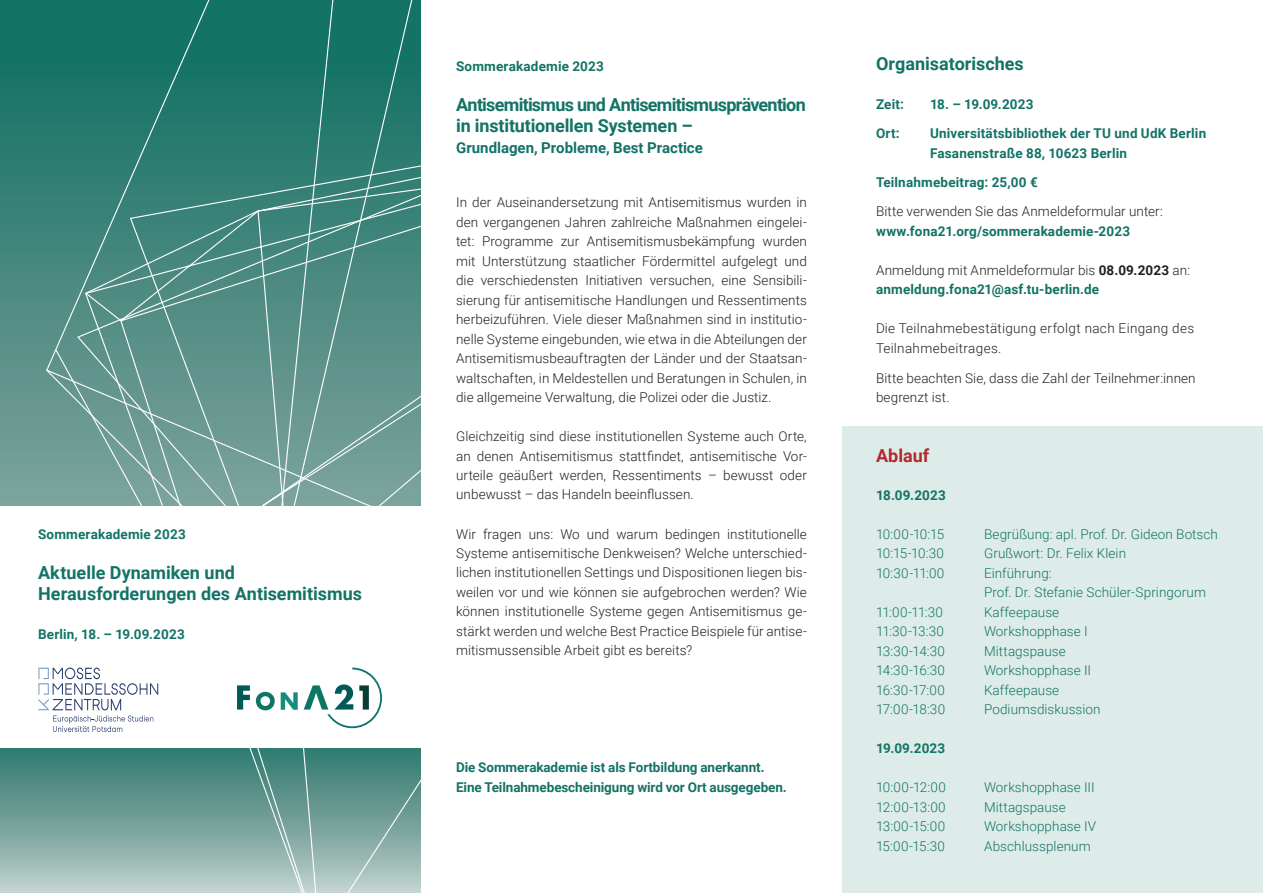
<style>
.page{position:relative;width:1263px;height:893px;background:#fff}
.page>*{position:absolute;margin:0;border:0;box-sizing:border-box;transform-origin:0 0}
.t1{font:700 18px/21px "Roboto";letter-spacing:-.005em;color:#137366}
.t2{font:700 18px/21px "Roboto";letter-spacing:-.035em;color:#137366}
.t3{font:700 18px "Roboto";color:#b3292f}
.t4{font:700 15px "Roboto";color:#137366}
.t5{font:300 13.5px/19.5px "Roboto";letter-spacing:.005em;color:#231f20;text-align:justify}
.t6{font:300 13.5px/19.5px "Roboto";letter-spacing:.005em;color:#137366}
.t7{font:700 13.5px/19.5px "Roboto";letter-spacing:.01em;color:#137366}
.t8{font:300 13.5px/19.5px "Roboto";letter-spacing:.025em;color:#231f20}
.s1{font-weight:700}
.s2{font-weight:700;color:#137366}
</style>
<div class="page">
<svg style="left:0;top:0;width:45px;height:506px;background:#43877d"></svg>
<img style="left:0;top:748px;width:76px;height:145px">
<svg style="left:84px;top:770px;width:337px;height:123px;background:#82a9a3"></svg>
<svg style="left:45px;top:0;width:376px;height:770px;background:#488a80"></svg>
<svg style="left:272px;top:0;width:149px;height:768px;background:#498b81"></svg>
<div style="left:0;top:506px;width:428px;height:241px;background:#fff"></div>
<div style="left:842px;top:426px;width:421px;height:467px;background:#ddece8"></div>
<svg style="left:38px;top:668px;width:120px;height:64px"></svg>
<svg style="left:237px;top:685px;width:13px;height:25px"></svg>
<svg style="left:256px;top:692px;width:19px;height:18px"></svg>
<svg style="left:281px;top:692px;width:17px;height:18px"></svg>
<svg style="left:304px;top:668px;width:78px;height:60px"></svg>
<p class="t7" style="left:38px;top:523px;width:149px">Sommerakademie 2023</p>
<h1 class="t1" style="left:38px;top:561px;width:325px">Aktuelle Dynamiken und<br>Herausforderungen des Antisemitismus</h1>
<p class="t7" style="left:38px;top:624px;width:148px">Berlin, 18. – 19.09.2023</p>
<p class="t7" style="left:456px;top:55px;width:149px">Sommerakademie 2023</p>
<h1 class="t2" style="left:456px;top:93px;width:351px">Antisemitismus und Antisemitismusprävention in institutionellen Systemen –</h1>
<p class="t4" style="left:456px;top:137px;width:248px">Grundlagen, Probleme, Best Practice</p>
<p class="t5" style="left:456px;top:192px;width:352px">In der Auseinandersetzung mit Antisemitismus wurden in den vergangenen Jahren zahlreiche Maßnahmen eingelei&shy;tet: Programme zur Antisemitismusbekämpfung wurden mit Unterstützung staatlicher Fördermittel aufgelegt und die verschiedensten Initiativen versuchen, eine Sensibili&shy;sierung für antisemitische Handlungen und Ressentiments herbeizuführen. Viele dieser Maßnahmen sind in institutio&shy;nelle Systeme eingebunden, wie etwa in die Abteilungen der Antisemitismusbeauftragten der Länder und der Staatsan&shy;waltschaften, in Meldestellen und Beratungen in Schulen, in die allgemeine Verwaltung, die Polizei oder die Justiz.</p>
<p class="t5" style="left:456px;top:426px;width:352px">Gleichzeitig sind diese institutionellen Systeme auch Orte, an denen Antisemitismus stattfindet, antisemitische Vor&shy;urteile geäußert werden, Ressentiments – bewusst oder unbewusst – das Handeln beeinflussen.</p>
<p class="t5" style="left:456px;top:523px;width:352px">Wir fragen uns: Wo und warum bedingen institutionelle Systeme antisemitische Denkweisen? Welche unterschied&shy;lichen institutionellen Settings und Dispositionen liegen bis&shy;weilen vor und wie können sie aufgebrochen werden? Wie können institutionelle Systeme gegen Antisemitismus ge&shy;stärkt werden und welche Best Practice Beispiele für antise&shy;mitismussensible Arbeit gibt es bereits?</p>
<p class="t7" style="left:456px;top:757px;width:332px">Die Sommerakademie ist als Fortbildung anerkannt.<br>Eine Teilnahmebescheinigung wird vor Ort ausgegeben.</p>
<h1 class="t1" style="left:876px;top:52px;width:149px">Organisatorisches</h1>
<p class="t7" style="left:876px;top:94px;width:29px">Zeit:</p>
<p class="t7" style="left:930px;top:94px;width:105px">18. – 19.09.2023</p>
<p class="t7" style="left:876px;top:123px;width:25px">Ort:</p>
<p class="t7" style="left:930px;top:123px;width:278px">Universitätsbibliothek der TU und UdK Berlin<br>Fasanenstraße 88, 10623 Berlin</p>
<p class="t7" style="left:876px;top:172px;width:163px">Teilnahmebeitrag: 25,00 €</p>
<p class="t5" style="left:876px;top:201px;width:288px">Bitte verwenden Sie das Anmeldeformular unter:</p>
<p class="t7" style="left:876px;top:221px;width:256px">www.fona21.org/sommerakademie-2023</p>
<p class="t5" style="left:876px;top:260px;width:316px">Anmeldung mit Anmeldeformular bis <span class="s1">08.09.2023</span> an: <span class="s2">anmeldung.fona21@asf.tu-berlin.de</span></p>
<p class="t8" style="left:876px;top:318px;width:320px">Die Teilnahmebestätigung erfolgt nach Eingang des<br>Teilnahmebeitrages.</p>
<p class="t5" style="left:876px;top:367px;width:321px">Bitte beachten Sie, dass die Zahl der Teilnehmer:innen begrenzt ist.</p>
<h1 class="t3" style="left:876px;top:443px;width:55px">Ablauf</h1>
<p class="t7" style="left:876px;top:484px;width:71px">18.09.2023</p>
<p class="t6" style="left:876px;top:523px;width:70px">10:00-10:15</p>
<p class="t6" style="left:984px;top:523px;width:235px">Begrüßung: apl. Prof. Dr. Gideon Botsch</p>
<p class="t6" style="left:876px;top:543px;width:70px">10:15-10:30</p>
<p class="t6" style="left:984px;top:543px;width:144px">Grußwort: Dr. Felix Klein</p>
<p class="t6" style="left:876px;top:562px;width:70px">10:30-11:00</p>
<p class="t6" style="left:984px;top:562px;width:223px">Einführung:<br>Prof. Dr. Stefanie Schüler-Springorum</p>
<p class="t6" style="left:876px;top:601px;width:69px">11:00-11:30</p>
<p class="t6" style="left:984px;top:601px;width:77px">Kaffeepause</p>
<p class="t6" style="left:876px;top:621px;width:69px">11:30-13:30</p>
<p class="t6" style="left:984px;top:621px;width:105px">Workshopphase I</p>
<p class="t6" style="left:876px;top:640px;width:71px">13:30-14:30</p>
<p class="t6" style="left:984px;top:640px;width:83px">Mittagspause</p>
<p class="t6" style="left:876px;top:660px;width:70px">14:30-16:30</p>
<p class="t6" style="left:984px;top:660px;width:109px">Workshopphase II</p>
<p class="t6" style="left:876px;top:679px;width:70px">16:30-17:00</p>
<p class="t6" style="left:984px;top:679px;width:77px">Kaffeepause</p>
<p class="t6" style="left:876px;top:699px;width:71px">17:00-18:30</p>
<p class="t6" style="left:984px;top:699px;width:118px">Podiumsdiskussion</p>
<p class="t7" style="left:876px;top:738px;width:71px">19.09.2023</p>
<p class="t6" style="left:876px;top:777px;width:71px">10:00-12:00</p>
<p class="t6" style="left:984px;top:777px;width:112px">Workshopphase III</p>
<p class="t6" style="left:876px;top:796px;width:71px">12:00-13:00</p>
<p class="t6" style="left:984px;top:796px;width:83px">Mittagspause</p>
<p class="t6" style="left:876px;top:816px;width:71px">13:00-15:00</p>
<p class="t6" style="left:984px;top:816px;width:114px">Workshopphase IV</p>
<p class="t6" style="left:876px;top:835px;width:70px">15:00-15:30</p>
<p class="t6" style="left:984px;top:835px;width:108px">Abschlussplenum</p>
</div>
